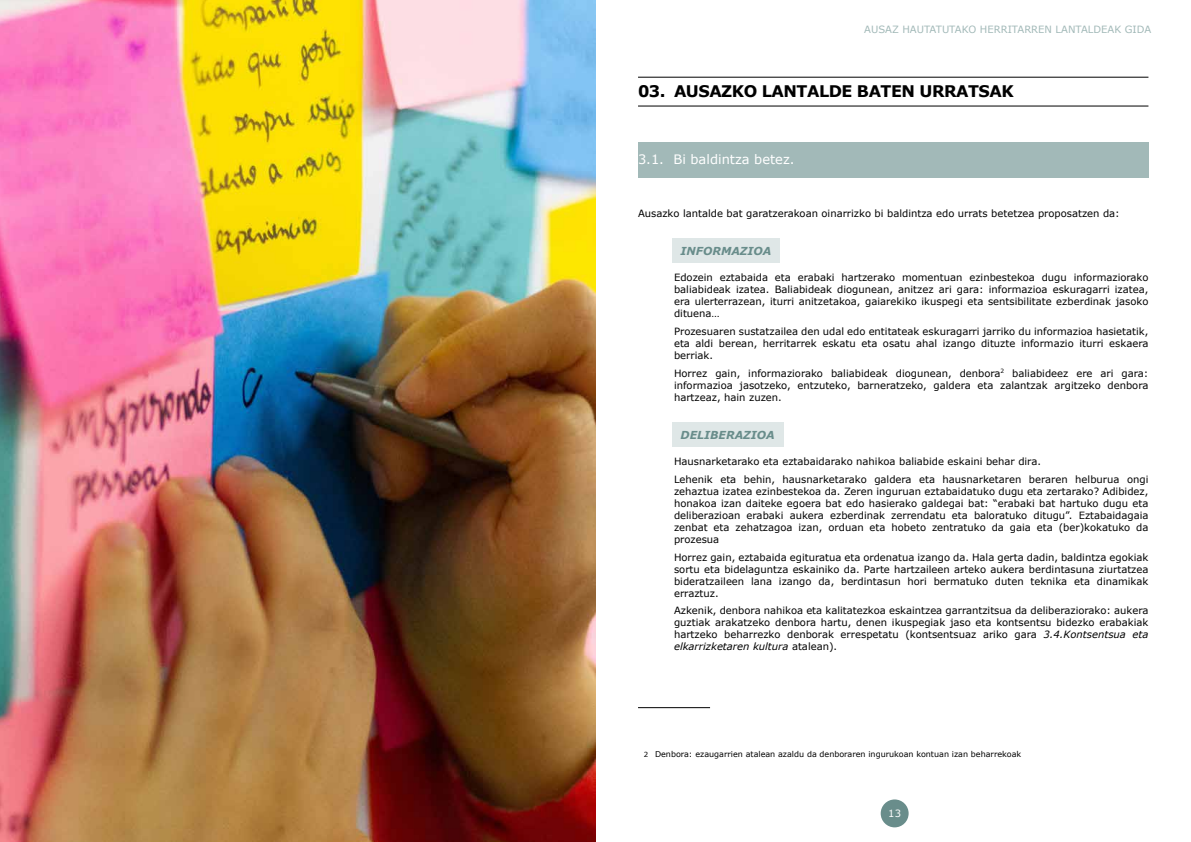
<style>
.page{position:relative;width:1191px;height:842px;background:#fff}
.page>*{position:absolute;margin:0;border:0;box-sizing:border-box;transform-origin:0 0}
.t1{font:700 16px "Verdana";letter-spacing:-.03em;color:#000}
.t2{font:13px "Verdana";color:#fff}
.t3{font:italic 700 11px "Verdana";color:#698d8b}
.t4{font:10px/12px "Verdana";color:#000;text-align:justify}
.t5{font:10px "Verdana";color:#a2b9b8}
.t6{font:10px "Verdana";color:#fff}
.t7{font:8px "Verdana";color:#000}
.s1{font-style:italic}
.s2{font-size:7px}
</style>
<div class="page">
<div style="left:880px;top:799px;width:28px;height:28px;background:#698d8b;border-radius:50%"></div>
<hr style="left:638px;top:77px;width:510px;height:1px;background:#000">
<hr style="left:638px;top:106px;width:510px;height:1px;background:#000">
<div style="left:638px;top:143px;width:510px;height:35px;background:#a2b9b8"></div>
<div style="left:672px;top:238px;width:108px;height:25px;background:#dfe7e7"></div>
<div style="left:672px;top:422px;width:111px;height:25px;background:#dfe7e7"></div>
<hr style="left:638px;top:707px;width:72px;height:1px;background:#000">
<img style="left:0;top:0;width:595px;height:842px">
<p class="t5" style="left:864px;top:23px;width:288px">AUSAZ HAUTATUTAKO HERRITARREN LANTALDEAK GIDA</p>
<h1 class="t1" style="left:638px;top:80px;width:377px">03. AUSAZKO LANTALDE BATEN URRATSAK</h1>
<h2 class="t2" style="left:638px;top:150px;width:158px">3.1. Bi baldintza betez.</h2>
<p class="t4" style="left:638px;top:207px;width:483px">Ausazko lantalde bat garatzerakoan oinarrizko bi baldintza edo urrats betetzea proposatzen da:</p>
<p class="t3" style="left:680px;top:243px;width:92px">INFORMAZIOA</p>
<p class="t4" style="left:674px;top:272px;width:476px">Edozein eztabaida eta erabaki hartzerako momentuan ezinbestekoa dugu informaziorako baliabideak izatea. Baliabideak diogunean, anitzez ari gara: informazioa eskuragarri izatea, era ulerterrazean, iturri anitzetakoa, gaiarekiko ikuspegi eta sentsibilitate ezberdinak jasoko dituena…</p>
<p class="t4" style="left:674px;top:325px;width:476px">Prozesuaren sustatzailea den udal edo entitateak eskuragarri jarriko du informazioa hasietatik, eta aldi berean, herritarrek eskatu eta osatu ahal izango dituzte informazio iturri eskaera berriak.</p>
<p class="t4" style="left:674px;top:367px;width:476px">Horrez gain, informaziorako baliabideak diogunean, denbora<sup>2</sup> baliabideez ere ari gara: informazioa jasotzeko, entzuteko, barneratzeko, galdera eta zalantzak argitzeko denbora hartzeaz, hain zuzen.</p>
<p class="t3" style="left:680px;top:427px;width:96px">DELIBERAZIOA</p>
<p class="t4" style="left:674px;top:453px;width:476px;line-height:17.7px">Hausnarketarako eta eztabaidarako nahikoa baliabide eskaini behar dira.<br>Lehenik eta behin, hausnarketarako galdera eta hausnarketaren beraren helburua ongi</p>
<p class="t4" style="left:674px;top:485px;width:476px">zehaztua izatea ezinbestekoa da. Zeren inguruan eztabaidatuko dugu eta zertarako? Adibidez, honakoa izan daiteke egoera bat edo hasierako galdegai bat: “erabaki bat hartuko dugu eta deliberazioan erabaki aukera ezberdinak zerrendatu eta baloratuko ditugu”. Eztabaidagaia zenbat eta zehatzagoa izan, orduan eta hobeto zentratuko da gaia eta (ber)kokatuko da prozesua</p>
<p class="t4" style="left:674px;top:551px;width:476px">Horrez gain, eztabaida egituratua eta ordenatua izango da. Hala gerta dadin, baldintza egokiak sortu eta bidelaguntza eskainiko da. Parte hartzaileen arteko aukera berdintasuna ziurtatzea bideratzaileen lana izango da, berdintasun hori bermatuko duten teknika eta dinamikak erraztuz.</p>
<p class="t4" style="left:674px;top:604px;width:476px">Azkenik, denbora nahikoa eta kalitatezkoa eskaintzea garrantzitsua da deliberaziorako: aukera guztiak arakatzeko denbora hartu, denen ikuspegiak jaso eta kontsentsu bidezko erabakiak hartzeko beharrezko denborak errespetatu (kontsentsuaz ariko gara <span class="s1">3.4.Kontsentsua eta elkarrizketaren kultura</span> atalean).</p>
<p class="t7" style="left:643px;top:748px;width:379px"><span class="s2">2</span> Denbora: ezaugarrien atalean azaldu da denboraren ingurukoan kontuan izan beharrekoak</p>
<p class="t6" style="left:888px;top:807px;width:14px">13</p>
</div>
